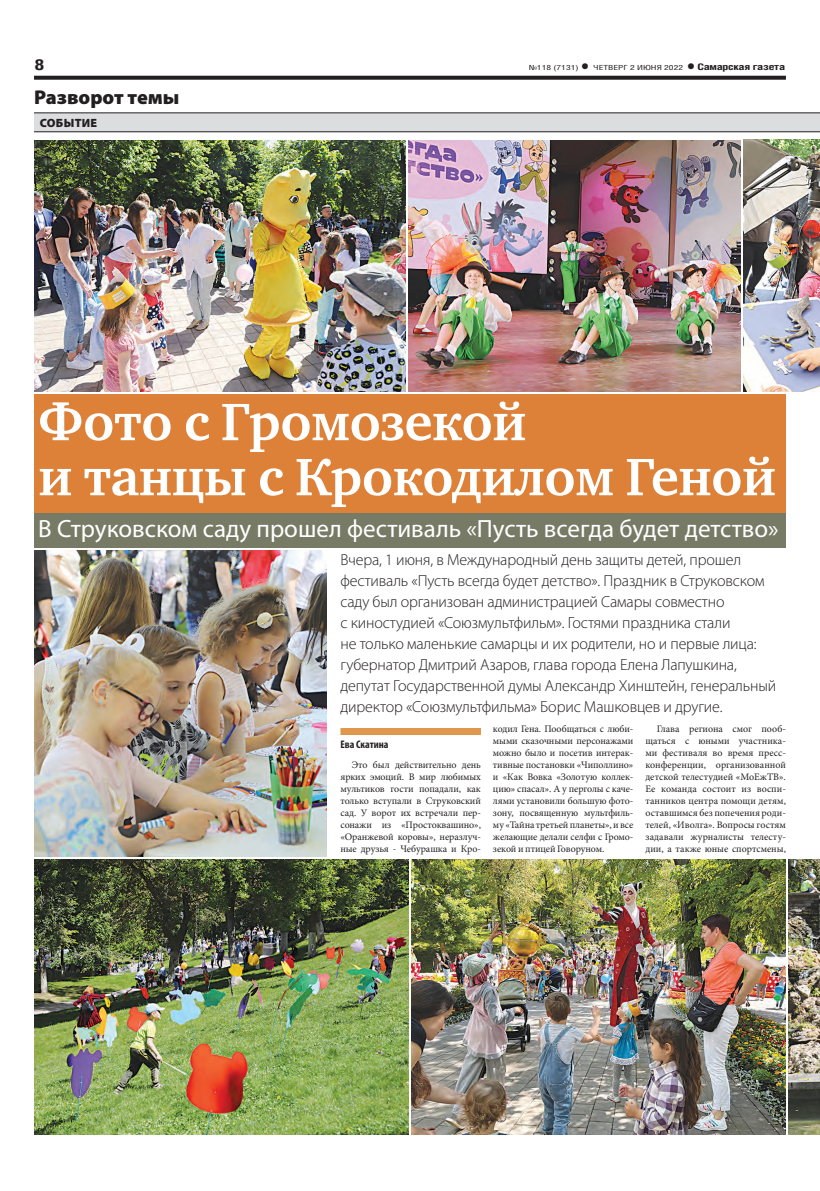
<style>
.page{position:relative;width:820px;height:1191px;background:#fff}
.page>*{position:absolute;margin:0;border:0;box-sizing:border-box;transform-origin:0 0}
.заголовок{font:700 54px/55px "Charter C";letter-spacing:-.01em;color:#fff}
.подзаголовок__копия{font:25px "Myriad Pro";color:#fff}
.рубрика{font:900 20px "Myriad Pro";color:#231f20}
.подзаголовок__копия-2{font:300 16px/21px "Myriad Pro";letter-spacing:-.01em;color:#231f20}
.t1{font:700 15px "Helios Cond";color:#231f20;scale:1.4 1}
.РУБРИКА{font:900 12px "Myriad Pro";letter-spacing:.02em;color:#231f20}
.АВТОР_цвет{font:700 condensed 11px "Myriad Pro";color:#231f20}
.ОСНОВНОЙ__копия__3{font:10px/12px "Minion Pro";letter-spacing:-.005em;color:#231f20;text-align:justify}
.t2{font:7px "Helios Cond";color:#231f20;scale:1.4 1}
.s1{font-weight:700;font-size:16px}
.s2{font-weight:700;font-size:9px}
</style>
<div class="page">
<svg style="left:34px;top:76px;width:751px;height:4px;background:#322f2f"></svg>
<div style="left:340px;top:728px;width:141px;height:7px;background:#e0974d"></div>
<div style="left:34px;top:113px;width:785px;height:19px;background:#dcdddf"></div>
<hr style="left:34px;top:113px;width:785px;height:1px;background:#231f20">
<hr style="left:34px;top:131px;width:785px;height:1px;background:#231f20">
<img style="left:34px;top:859px;width:374px;height:275px">
<img style="left:743px;top:139px;width:76px;height:253px">
<img style="left:411px;top:859px;width:374px;height:275px">
<img style="left:34px;top:140px;width:371px;height:252px">
<img style="left:408px;top:140px;width:332px;height:252px">
<img style="left:788px;top:859px;width:31px;height:275px">
<div style="left:34px;top:395px;width:751px;height:119px;background:#de8138"></div>
<div style="left:34px;top:514px;width:751px;height:34px;background:#777a65"></div>
<img style="left:34px;top:551px;width:292px;height:306px">
<p class="t1" style="left:34px;top:55px;width:9px">8</p>
<p class="t2" style="left:528px;top:63px;width:184px">№118 (7131) <span class="s1">•</span> ЧЕТВЕРГ 2 ИЮНЯ 2022 <span class="s1">•</span> <span class="s2">Самарская газета</span></p>
<p class="рубрика" style="left:34px;top:85px;width:147px">Разворот темы</p>
<p class="РУБРИКА" style="left:40px;top:116px;width:59px">СОБЫТИЕ</p>
<p class="заголовок" style="left:38px;top:395px;width:739px">Фото с Громозекой<br>и танцы с Крокодилом Геной</p>
<p class="подзаголовок__копия" style="left:38px;top:513px;width:741px">В Струковском саду прошел фестиваль «Пусть всегда будет детство»</p>
<p class="подзаголовок__копия-2" style="left:340px;top:549px;width:437px">Вчера, 1 июня, в Международный день защиты детей, прошел фестиваль «Пусть всегда будет детство». Праздник в Струковском саду был организован администрацией Самары совместно<br>с киностудией «Союзмультфильм». Гостями праздника стали<br>не только маленькие самарцы и их родители, но и первые лица: губернатор Дмитрий Азаров, глава города Елена Лапушкина, депутат Государственной думы Александр Хинштейн, генеральный директор «Союзмультфильма» Борис Машковцев и другие.</p>
<p class="АВТОР_цвет" style="left:340px;top:738px;width:50px">Ева Скатина</p>
<p class="ОСНОВНОЙ__копия__3" style="left:340px;top:759px;width:142px;text-indent:11px">Это был действительно день ярких эмоций. В мир любимых мультиков гости попадали, как только вступали в Струковский сад. У ворот их встречали пер&shy;сонажи из «Простоквашино», «Оранжевой коровы», неразлуч&shy;ные друзья - Чебурашка и Кро-</p>
<p class="ОСНОВНОЙ__копия__3" style="left:493px;top:723px;width:142px">кодил Гена. Пообщаться с люби&shy;мыми сказочными персонажами можно было и посетив интерак&shy;тивные постановки «Чиполлино» и «Как Вовка «Золотую коллек&shy;цию» спасал». А у перголы с каче&shy;лями установили большую фото&shy;зону, посвященную мультфиль&shy;му «Тайна третьей планеты», и все желающие делали селфи с Громо&shy;зекой и птицей Говоруном.</p>
<p class="ОСНОВНОЙ__копия__3" style="left:645px;top:723px;width:142px;text-indent:11px">Глава региона смог пооб&shy;щаться с юными участника&shy;ми фестиваля во время пресс&shy;конференции, организованной детской телестудией «МоЕжТВ».<br>Ее команда состоит из воспи&shy;танников центра помощи детям, оставшимся без попечения роди&shy;телей, «Иволга». Вопросы гостям задавали журналисты телесту&shy;дии, а также юные спортсмены,</p>
</div>
